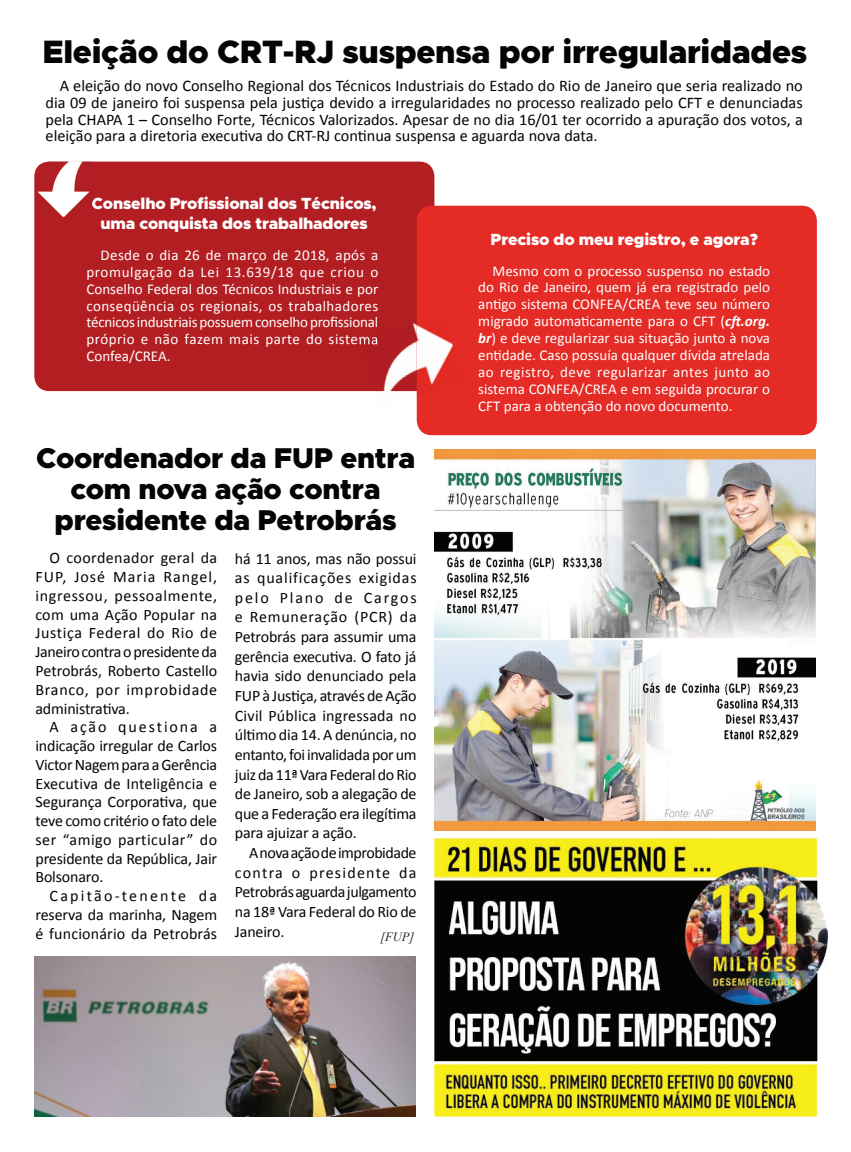
<style>
.page{position:relative;width:851px;height:1152px;background:#fff}
.page>*{position:absolute;margin:0;border:0;box-sizing:border-box;transform-origin:0 0}
.t1{font:900 32.5px "Metropolis";letter-spacing:-.01em;color:#040503}
.t2{font:900 28.75px/31.2px "Metropolis";letter-spacing:-.01em;color:#040503;text-align:center}
.t3{font:16.25px/16.9px "Calibri";color:#040503;text-align:justify}
.t4{font:900 16.25px/19.5px "Metropolis";letter-spacing:-.01em;color:#fff;text-align:center}
.t5{font:16px/18.8px "Calibri";letter-spacing:-.01em;color:#040503;text-align:justify}
.t6{font:15px/16.9px "Calibri";color:#fff;text-align:justify}
.t7{font:italic 12.5px "Times New Roman";color:#231f20}
.s1{font-weight:700;font-style:italic}
</style>
<div class="page">
<div style="left:34px;top:162px;width:400px;height:229px;background:#b21e22;border-radius:15px"></div>
<div style="left:416px;top:206px;width:400px;height:229px;background:#e42b25;border-radius:15px"></div>
<img style="left:383px;top:322px;width:33px;height:69px">
<img style="left:359px;top:337px;width:19px;height:8px">
<img style="left:416px;top:314px;width:37px;height:81px">
<img style="left:34px;top:956px;width:381px;height:160px">
<img style="left:434px;top:450px;width:381px;height:381px">
<img style="left:434px;top:838px;width:394px;height:278px">
<img style="left:47px;top:161px;width:46px;height:1px">
<img style="left:38px;top:162px;width:52px;height:55px">
<h1 class="t1" style="left:42px;top:31px;width:766px">Eleição do CRT-RJ suspensa por irregularidades</h1>
<p class="t3" style="left:46px;top:77px;width:758px;text-indent:14px">A eleição do novo Conselho Regional dos Técnicos Industriais do Estado do Rio de Janeiro que seria realizado no dia 09 de janeiro foi suspensa pela justiça devido a irregularidades no processo realizado pelo CFT e denunciadas pela CHAPA 1 – Conselho Forte, Técnicos Valorizados. Apesar de no dia 16/01 ter ocorrido a apuração dos votos, a eleição para a diretoria executiva do CRT-RJ continua suspensa e aguarda nova data.</p>
<p class="t4" style="left:92px;top:194px;width:286px">Conselho Profissional dos Técnicos, uma conquista dos trabalhadores</p>
<p class="t6" style="left:86px;top:246px;width:293px;text-indent:14px">Desde o dia 26 de março de 2018, após a promulgação da Lei 13.639/18 que criou o Conselho Federal dos Técnicos Industriais e por conseqüência os regionais, os trabalhadores técnicos industriais possuem conselho profissional próprio e não fazem mais parte do sistema Confea/CREA.</p>
<h2 class="t2" style="left:36px;top:442px;width:380px">Coordenador da FUP entra com nova ação contra presidente da Petrobrás</h2>
<p class="t5" style="left:35px;top:549px;width:183px;text-indent:14px">O coordenador geral da FUP, José Maria Rangel, ingressou, pessoalmente, com uma Ação Popular na Justiça Federal do Rio de Janeiro contra o presidente da Petrobrás, Roberto Castello Branco, por improbidade administrativa.</p>
<p class="t5" style="left:35px;top:717px;width:183px;text-indent:14px">A ação questiona a indicação irregular de Carlos Victor Nagem para a Gerência Executiva de Inteligência e Segurança Corporativa, que teve como critério o fato dele ser “amigo particular” do presidente da República, Jair Bolsonaro.</p>
<p class="t5" style="left:35px;top:886px;width:183px;text-indent:14px">Capitão-tenente da reserva da marinha, Nagem é funcionário da Petrobrás</p>
<p class="t5" style="left:235px;top:548px;width:183px;line-height:19.6px">há 11 anos, mas não possui as qualificações exigidas pelo Plano de Cargos e Remuneração (PCR) da Petrobrás para assumir uma gerência executiva. O fato já havia sido denunciado pela FUP à Justiça, através de Ação Civil Pública ingressada no último dia 14. A denúncia, no entanto, foi invalidada por um juiz da 11ª Vara Federal do Rio de Janeiro, sob a alegação de que a Federação era ilegítima para ajuizar a ação.</p>
<p class="t5" style="left:235px;top:843px;width:183px;line-height:19.6px;text-indent:14px">A nova ação de improbidade contra o presidente da Petrobrás aguarda julgamento na 18ª Vara Federal do Rio de Janeiro.</p>
<p class="t7" style="left:380px;top:928px;width:36px">[FUP]</p>
<p class="t4" style="left:490px;top:229px;width:269px">Preciso do meu registro, e agora?</p>
<p class="t6" style="left:478px;top:262px;width:293px;text-indent:14px">Mesmo com o processo suspenso no estado do Rio de Janeiro, quem já era registrado pelo antigo sistema CONFEA/CREA teve seu número migrado automaticamente para o CFT (<span class="s1">cft.org. br</span>) e deve regularizar sua situação junto à nova entidade. Caso possuía qualquer dívida atrelada ao registro, deve regularizar antes junto ao sistema CONFEA/CREA e em seguida procurar o CFT para a obtenção do novo documento.</p>
</div>
